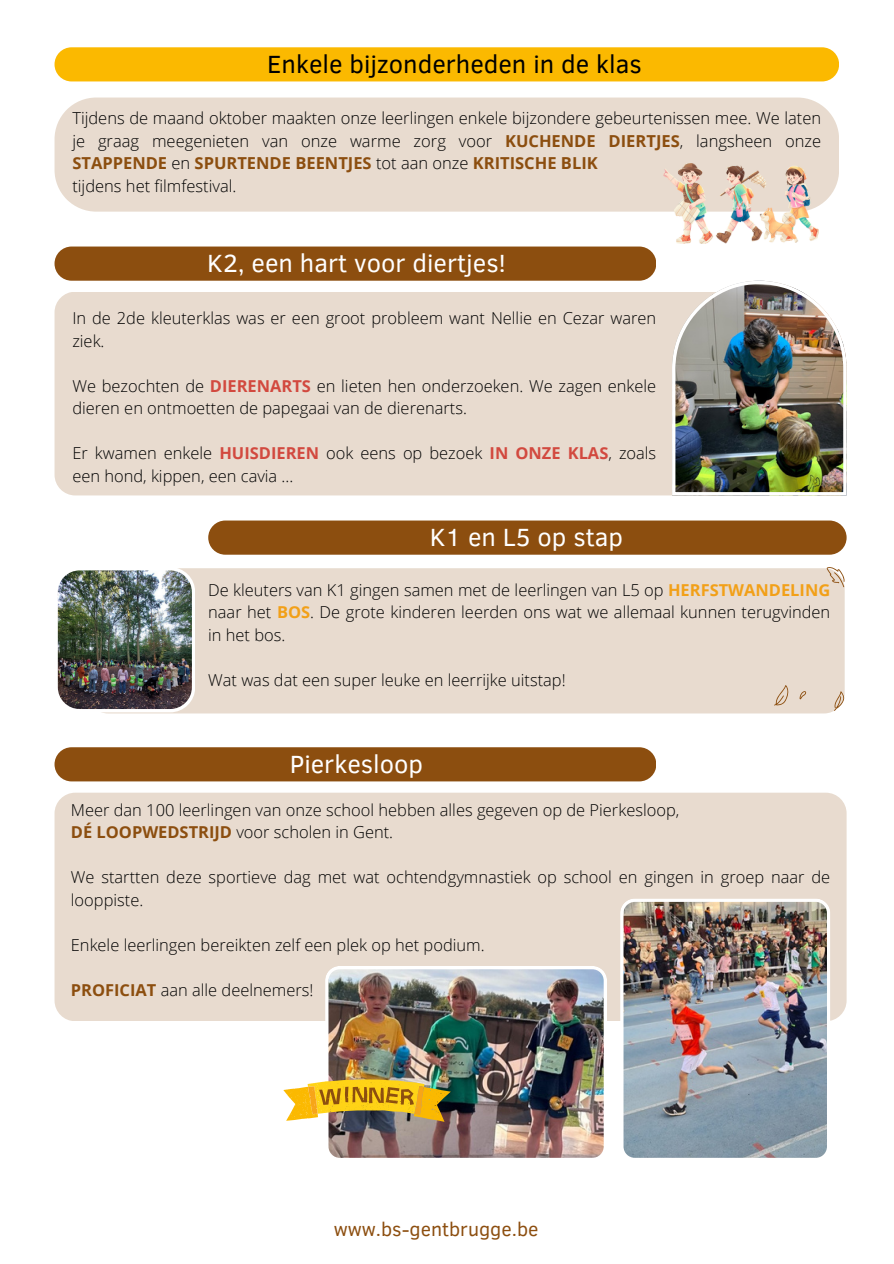
<style>
.page{position:relative;width:894px;height:1264px;background:#fff}
.page>*{position:absolute;margin:0;border:0;box-sizing:border-box;transform-origin:0 0}
.t1{font:25.5px "Clear Sans";color:#fff}
.t2{font:25.5px "Clear Sans";color:#000}
.t3{font:19.5px "Clear Sans";color:#8c4e0f}
.t4{font:300 16.5px/22.5px "Open Sans";color:#000}
.s1{font-weight:700;color:#8c4e0f}
.s2{font-weight:700;color:#d2493f}
.s3{font-weight:700;color:#f2a018}
</style>
<div class="page">
<div style="left:54px;top:97px;width:784px;height:115px;background:#e8dbcf"></div>
<div style="left:54px;top:246px;width:602px;height:35px;background:#8c4e0f;border-radius:17px"></div>
<div style="left:54px;top:47px;width:784px;height:34px;background:#fbb900;border-radius:17px"></div>
<div style="left:54px;top:292px;width:690px;height:203px;background:#e8dbcf;border-radius:21px"></div>
<img style="left:672px;top:281px;width:174px;height:214px">
<div style="left:208px;top:520px;width:638px;height:34px;background:#8c4e0f;border-radius:17px"></div>
<img style="left:663px;top:164px;width:155px;height:80px">
<div style="left:87px;top:568px;width:757px;height:145px;background:#e8dbcf;border-radius:21px"></div>
<img style="left:57px;top:568px;width:138px;height:144px">
<div style="left:54px;top:747px;width:602px;height:34px;background:#8c4e0f;border-radius:17px"></div>
<div style="left:54px;top:792px;width:792px;height:229px;background:#e8dbcf;border-radius:21px"></div>
<img style="left:620px;top:899px;width:210px;height:259px">
<img style="left:325px;top:966px;width:281px;height:192px">
<img style="left:283px;top:1079px;width:167px;height:42px">
<svg style="left:774px;top:567px;width:70px;height:144px"></svg>
<p class="t2" style="left:267px;top:45px;width:376px">Enkele bijzonderheden in de klas</p>
<p class="t4" style="left:72px;top:107px;width:750px;text-align:justify">Tijdens de maand oktober maakten onze leerlingen enkele bijzondere gebeurtenissen mee. We laten je graag meegenieten van onze warme zorg voor <span class="s1">KUCHENDE DIERTJES</span>, langsheen onze <span class="s1">STAPPENDE</span> en <span class="s1">SPURTENDE BEENTJES</span> tot aan onze <span class="s1">KRITISCHE BLIK</span></p>
<p class="t4" style="left:72px;top:174px;width:165px">tijdens het filmfestival.</p>
<h1 class="t1" style="left:207px;top:244px;width:300px">K2, een hart voor diertjes!</h1>
<p class="t4" style="left:72px;top:306px;width:585px">In de 2de kleuterklas was er een groot probleem want Nellie en Cezar waren ziek.</p>
<p class="t4" style="left:72px;top:374px;width:585px">We bezochten de <span class="s2">DIERENARTS</span> en lieten hen onderzoeken. We zagen enkele dieren en ontmoetten de papegaai van de dierenarts.</p>
<p class="t4" style="left:72px;top:441px;width:585px">Er kwamen enkele <span class="s2">HUISDIEREN</span> ook eens op bezoek <span class="s2">IN ONZE KLAS</span>, zoals een hond, kippen, een cavia ...</p>
<p class="t1" style="left:429px;top:518px;width:195px">K1 en L5 op stap</p>
<p class="t4" style="left:208px;top:578px;width:623px;text-align:justify">De kleuters van K1 gingen samen met de leerlingen van L5 op <span class="s3">HERFSTWANDELING </span>naar het <span class="s3">BOS</span>. De grote kinderen leerden ons wat we allemaal kunnen terugvinden in het bos.</p>
<p class="t4" style="left:208px;top:668px;width:359px">Wat was dat een super leuke en leerrijke uitstap!</p>
<p class="t1" style="left:289px;top:745px;width:135px">Pierkesloop</p>
<p class="t4" style="left:71px;top:798px;width:609px">Meer dan 100 leerlingen van onze school hebben alles gegeven op de Pierkesloop,</p>
<p class="t4" style="left:71px;top:820px;width:324px"><span class="s1">DÉ LOOPWEDSTRIJD</span> voor scholen in Gent.</p>
<p class="t4" style="left:71px;top:865px;width:760px">We startten deze sportieve dag met wat ochtendgymnastiek op school en gingen in groep naar de looppiste.</p>
<p class="t4" style="left:71px;top:933px;width:415px">Enkele leerlingen bereikten zelf een plek op het podium.</p>
<p class="t4" style="left:71px;top:978px;width:244px"><span class="s1">PROFICIAT</span> aan alle deelnemers!</p>
<h1 class="t3" style="left:333px;top:1215px;width:206px">www.bs-gentbrugge.be</h1>
</div>
